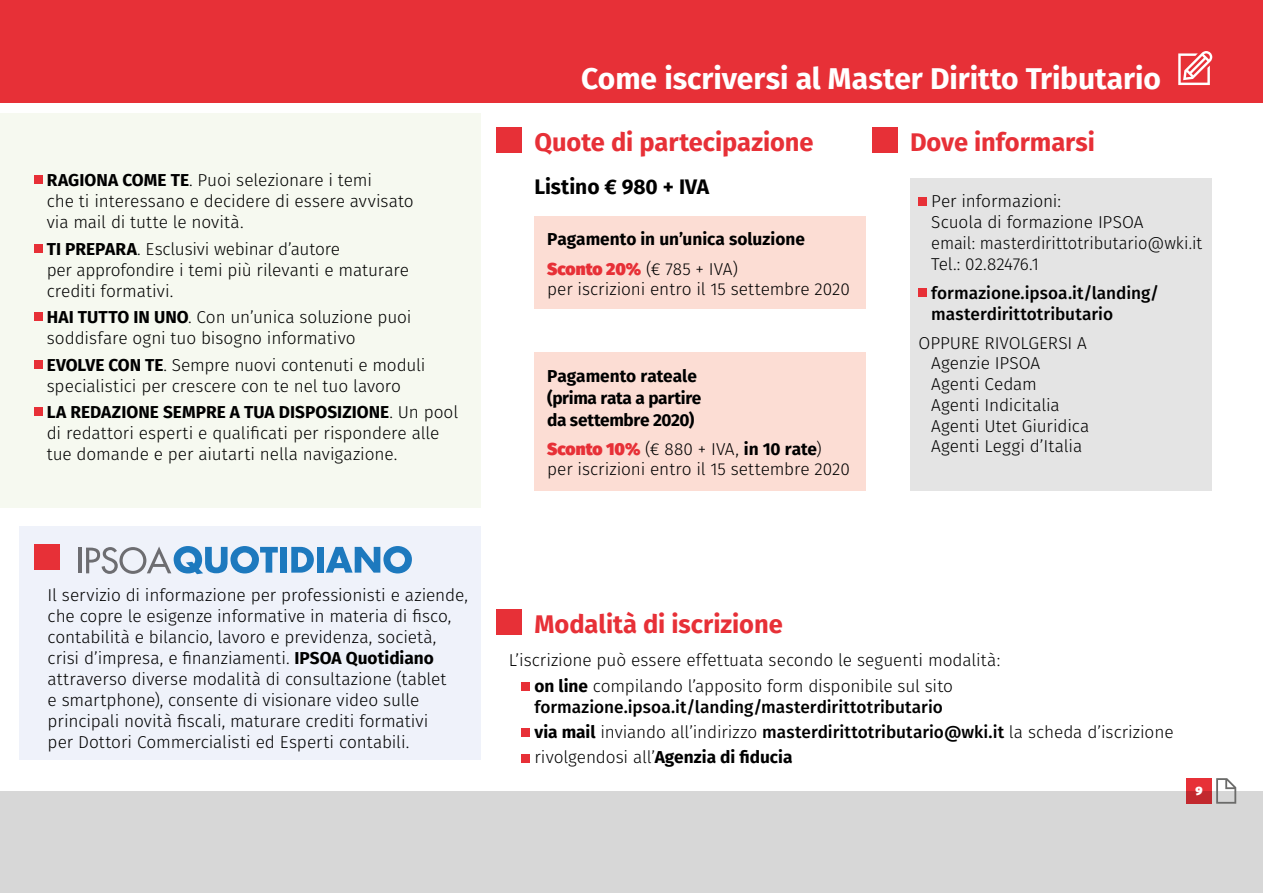
<style>
.page{position:relative;width:1263px;height:893px;background:#fff}
.page>*{position:absolute;margin:0;border:0;box-sizing:border-box;transform-origin:0 0}
.t1{font:700 30px "Fira Sans";letter-spacing:-.005em;color:#fff}
.t2{font:700 25.5px "Fira Sans";letter-spacing:-.005em;color:#e73037}
.t3{font:700 21px "Fira Sans";letter-spacing:-.005em;color:#000}
.t4{font:300 17.25px/21px "Fira Sans";letter-spacing:-.005em;color:#000}
.t5{font:500 17.25px/25.2px "Fira Sans";color:#000}
.t6{font:700 17.25px/22px "Fira Sans";letter-spacing:-.005em;color:#000}
.t7{font:900 12px "Fira Sans";color:#fff}
.s1{font-weight:700}
.s2{font-weight:900;color:#e73037}
.s3{font-weight:300}
</style>
<div class="page">
<div style="left:0;top:0;width:1263px;height:102px;background:#e73037"></div>
<div style="left:0;top:791px;width:1263px;height:102px;background:#d7d7d7"></div>
<div style="left:19px;top:526px;width:461px;height:234px;background:#eff2fa"></div>
<div style="left:0;top:113px;width:480px;height:395px;background:#f6f9f0"></div>
<div style="left:496px;top:128px;width:26px;height:25px;background:#e73037"></div>
<div style="left:872px;top:128px;width:25px;height:25px;background:#e73037"></div>
<div style="left:910px;top:179px;width:302px;height:312px;background:#e4e4e4"></div>
<div style="left:918px;top:197px;width:9px;height:8px;background:#e73037"></div>
<div style="left:918px;top:288px;width:9px;height:9px;background:#e73037"></div>
<svg style="left:1178px;top:51px;width:34px;height:34px"></svg>
<div style="left:34px;top:176px;width:9px;height:8px;background:#e73037"></div>
<div style="left:34px;top:244px;width:9px;height:9px;background:#e73037"></div>
<div style="left:34px;top:313px;width:9px;height:8px;background:#e73037"></div>
<div style="left:34px;top:360px;width:9px;height:9px;background:#e73037"></div>
<div style="left:34px;top:408px;width:9px;height:8px;background:#e73037"></div>
<div style="left:496px;top:609px;width:26px;height:25px;background:#e73037"></div>
<div style="left:522px;top:682px;width:8px;height:9px;background:#e73037"></div>
<div style="left:522px;top:729px;width:8px;height:8px;background:#e73037"></div>
<div style="left:522px;top:754px;width:8px;height:8px;background:#e73037"></div>
<div style="left:534px;top:353px;width:332px;height:138px;background:#fcddd4"></div>
<div style="left:534px;top:217px;width:332px;height:92px;background:#fcddd4"></div>
<div style="left:34px;top:544px;width:26px;height:26px;background:#e73037"></div>
<div style="left:280px;top:547px;width:7px;height:26px;background:#1d79be"></div>
<svg style="left:291px;top:547px;width:23px;height:26px"></svg>
<div style="left:317px;top:547px;width:7px;height:26px;background:#1d79be"></div>
<svg style="left:326px;top:546px;width:86px;height:27px"></svg>
<hr style="left:78px;top:548px;width:3px;height:25px;background:#6d6d71">
<svg style="left:86px;top:546px;width:192px;height:28px"></svg>
<svg style="left:1186px;top:778px;width:26px;height:26px"></svg>
<svg style="left:1216px;top:778px;width:20px;height:26px"></svg>
<p class="t4" style="left:47px;top:170px;width:369px"><span class="s1">RAGIONA COME TE</span>. Puoi selezionare i temi<br>che ti interessano e decidere di essere avvisato via mail di tutte le novità.</p>
<p class="t4" style="left:47px;top:238px;width:364px"><span class="s1">TI PREPARA</span>. Esclusivi webinar d’autore<br>per approfondire i temi più rilevanti e maturare crediti formativi.</p>
<p class="t4" style="left:47px;top:307px;width:366px"><span class="s1">HAI TUTTO IN UNO</span>. Con un’unica soluzione puoi soddisfare ogni tuo bisogno informativo</p>
<p class="t4" style="left:47px;top:354px;width:380px"><span class="s1">EVOLVE CON TE</span>. Sempre nuovi contenuti e moduli specialistici per crescere con te nel tuo lavoro</p>
<p class="t4" style="left:47px;top:402px;width:413px"><span class="s1">LA REDAZIONE SEMPRE A TUA DISPOSIZIONE</span>. Un pool di redattori esperti e qualificati per rispondere alle tue domande e per aiutarti nella navigazione.</p>
<p class="t4" style="left:48px;top:584px;width:422px">Il servizio di informazione per professionisti e aziende, che copre le esigenze informative in materia di fisco, contabilità e bilancio, lavoro e previdenza, società, crisi d’impresa, e finanziamenti. <span class="s1">IPSOA Quotidiano </span>attraverso diverse modalità di consultazione (tablet<br>e smartphone), consente di visionare video sulle principali novità fiscali, maturare crediti formativi<br>per Dottori Commercialisti ed Esperti contabili.</p>
<h1 class="t1" style="left:581px;top:54px;width:581px">Come iscriversi al Master Diritto Tributario</h1>
<h2 class="t2" style="left:534px;top:121px;width:281px">Quote di partecipazione</h2>
<p class="t3" style="left:534px;top:169px;width:176px">Listino € 980 + IVA</p>
<p class="t6" style="left:547px;top:224px;width:259px;line-height:29.2px">Pagamento in un’unica soluzione<br><span class="s2">Sconto 20%</span> <span class="s3">(€ 785 + IVA)</span></p>
<p class="t4" style="left:547px;top:279px;width:304px">per iscrizioni entro il 15 settembre 2020</p>
<p class="t6" style="left:547px;top:363px;width:156px">Pagamento rateale (prima rata a partire da settembre 2020)</p>
<p class="t4" style="left:547px;top:438px;width:304px"><span class="s2">Sconto 10%</span> (€ 880 + IVA, <span class="s1">in 10 rate</span>) per iscrizioni entro il 15 settembre 2020</p>
<h2 class="t2" style="left:910px;top:121px;width:186px">Dove informarsi</h2>
<p class="t4" style="left:931px;top:191px;width:272px">Per informazioni:<br>Scuola di formazione IPSOA<br>email: masterdirittotributario@wki.it<br>Tel.: 02.82476.1</p>
<p class="t5" style="left:931px;top:282px;width:229px;line-height:20.7px">formazione.ipsoa.it/landing/ masterdirittotributario</p>
<p class="t4" style="left:931px;top:332px;width:160px;text-indent:-13px">OPPURE RIVOLGERSI A<br>Agenzie IPSOA<br>Agenti Cedam<br>Agenti Indicitalia<br>Agenti Utet Giuridica<br>Agenti Leggi d’Italia</p>
<h2 class="t2" style="left:534px;top:602px;width:250px">Modalità di iscrizione</h2>
<p class="t4" style="left:534px;top:648px;width:467px;line-height:25.2px;text-indent:-26px">L’iscrizione può essere effettuata secondo le seguenti modalità: <span class="s1">on line</span> compilando l’apposito form disponibile sul sito</p>
<p class="t5" style="left:534px;top:693px;width:641px">formazione.ipsoa.it/landing/masterdirittotributario<br><span class="s1">via mail</span> <span class="s3">inviando all’indirizzo</span> masterdirittotributario@wki.it <span class="s3">la scheda d’iscrizione rivolgendosi all’</span><span class="s1">Agenzia di fiducia</span></p>
<p class="t7" style="left:1195px;top:780px;width:9px">9</p>
</div>
